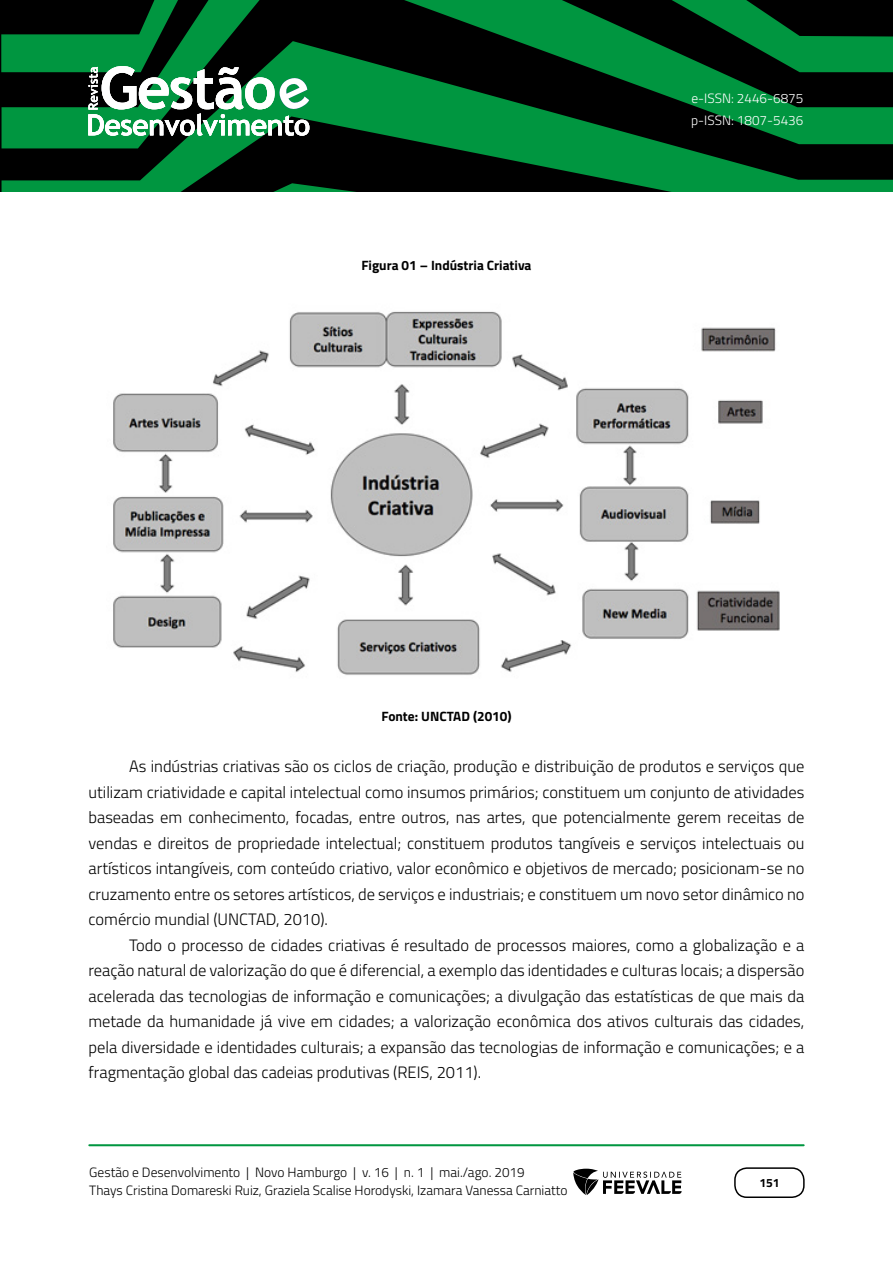
<style>
.page{position:relative;width:893px;height:1263px;background:#fff}
.page>*{position:absolute;margin:0;border:0;box-sizing:border-box;transform-origin:0 0}
.Corpo_de_texto{font:300 16.5px/25.5px "Titillium Web";color:#000;text-align:justify}
.t1{font:300 13.5px "Titillium Web";color:#000}
.Legenda_FIGURA{font:700 13.5px "Titillium Web";color:#000}
.t2{font:300 13.5px/22.5px "Titillium Web";color:#fff}
.t3{font:700 12px "Titillium Web";color:#000}
</style>
<div class="page">
<svg style="left:2px;top:0;width:891px;height:41px;background:#003516"></svg>
<svg style="left:2px;top:41px;width:891px;height:142px;background:#004a1f"></svg>
<svg style="left:2px;top:183px;width:891px;height:9px;background:#004f21"></svg>
<hr style="left:89px;top:1144px;width:715px;height:2px;background:#009640">
<div style="left:734px;top:1167px;width:71px;height:31px;border:2px solid #000;border-radius:12px"></div>
<svg style="left:573px;top:1169px;width:109px;height:26px"></svg>
<svg style="left:88px;top:66px;width:221px;height:70px"></svg>
<img style="left:113px;top:311px;width:667px;height:364px">
<p class="Legenda_FIGURA" style="left:361px;top:255px;width:172px">Figura 01 – Indústria Criativa</p>
<p class="t2" style="left:691px;top:86px;width:114px">e-ISSN: 2446-6875 p-ISSN: 1807-5436</p>
<p class="Legenda_FIGURA" style="left:381px;top:706px;width:132px">Fonte: UNCTAD (2010)</p>
<p class="Corpo_de_texto" style="left:88px;top:753px;width:717px;text-indent:40px">As indústrias criativas são os ciclos de criação, produção e distribuição de produtos e serviços que utilizam criatividade e capital intelectual como insumos primários; constituem um conjunto de atividades baseadas em conhecimento, focadas, entre outros, nas artes, que potencialmente gerem receitas de vendas e direitos de propriedade intelectual; constituem produtos tangíveis e serviços intelectuais ou artísticos intangíveis, com conteúdo criativo, valor econômico e objetivos de mercado; posicionam-se no cruzamento entre os setores artísticos, de serviços e industriais; e constituem um novo setor dinâmico no comércio mundial (UNCTAD, 2010).</p>
<p class="Corpo_de_texto" style="left:88px;top:931px;width:717px;text-indent:40px">Todo o processo de cidades criativas é resultado de processos maiores, como a globalização e a reação natural de valorização do que é diferencial, a exemplo das identidades e culturas locais; a dispersão acelerada das tecnologias de informação e comunicações; a divulgação das estatísticas de que mais da metade da humanidade já vive em cidades; a valorização econômica dos ativos culturais das cidades, pela diversidade e identidades culturais; a expansão das tecnologias de informação e comunicações; e a fragmentação global das cadeias produtivas (REIS, 2011).</p>
<p class="t1" style="left:89px;top:1162px;width:437px">Gestão e Desenvolvimento | Novo Hamburgo | v. 16 | n. 1 | mai./ago. 2019</p>
<p class="t1" style="left:89px;top:1180px;width:480px">Thays Cristina Domareski Ruiz, Graziela Scalise Horodyski, Izamara Vanessa Carniatto</p>
<p class="t3" style="left:759px;top:1174px;width:22px">151</p>
</div>
